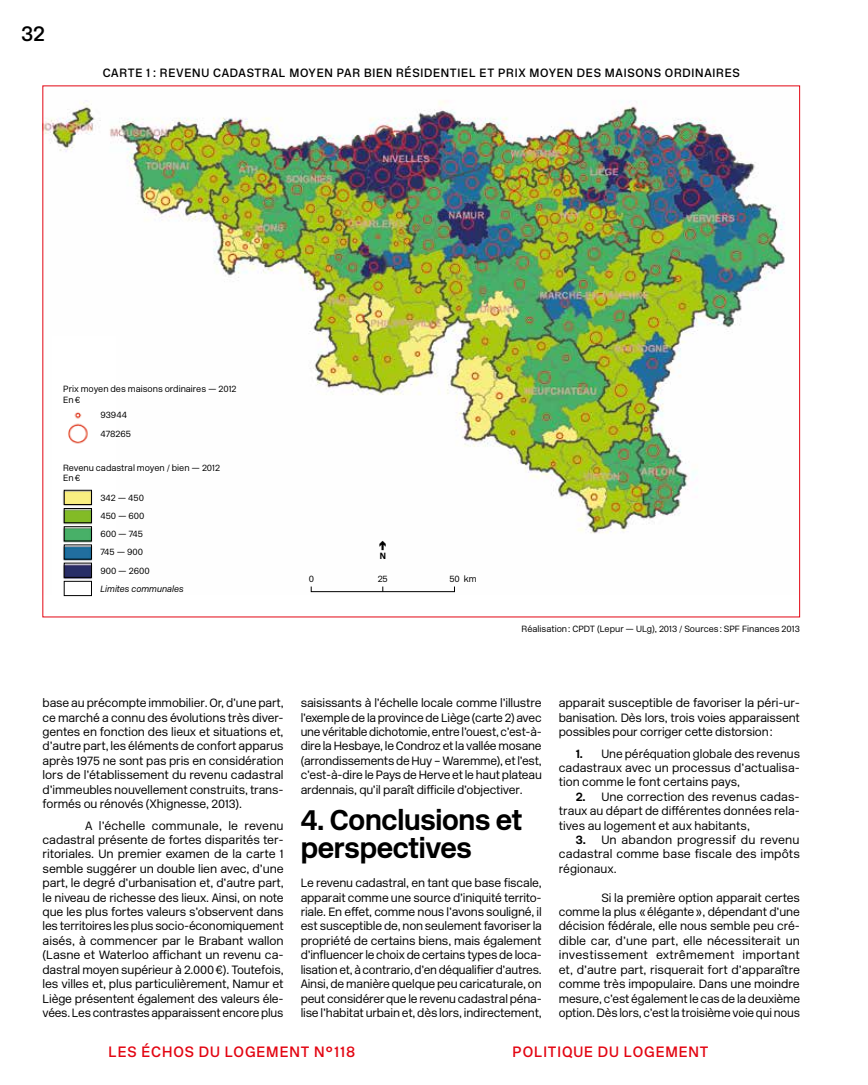
<style>
.page{position:relative;width:868px;height:1085px;background:#fff}
.page>*{position:absolute;margin:0;border:0;box-sizing:border-box;transform-origin:0 0}
.t1{font:700 28.5px/28.8px "New Rail Alphabet";letter-spacing:-.01em;color:#000}
.t2{font:500 21px "New Rail Alphabet";color:#000}
.t3{font:500 15px "New Rail Alphabet";letter-spacing:.06em;color:#e30613}
.t4{font:300 12px/14.4px "New Rail Alphabet";letter-spacing:-.015em;color:#000;text-align:justify}
.t5{font:500 12px "New Rail Alphabet";letter-spacing:.06em;color:#000}
.t6{font:300 9px/18.1px "New Rail Alphabet";color:#000}
.t7{font:italic 300 9px "New Rail Alphabet";color:#000}
.t8{font:700 9px "New Rail Alphabet";color:#000}
.s1{font-weight:700}
</style>
<div class="page">
<img style="left:45px;top:100px;width:740px;height:493px">
<div style="left:52px;top:336px;width:63px;height:267px;background:#fff"></div>
<img style="left:63px;top:412px;width:30px;height:169px">
<div style="left:64px;top:562px;width:28px;height:15px;border:1px solid #000"></div>
<div style="left:64px;top:581px;width:28px;height:15px;border:1px solid #000"></div>
<div style="left:64px;top:544px;width:28px;height:15px;border:1px solid #000"></div>
<div style="left:64px;top:526px;width:28px;height:15px;border:1px solid #000"></div>
<div style="left:64px;top:508px;width:28px;height:15px;border:1px solid #000"></div>
<div style="left:64px;top:490px;width:28px;height:15px;border:1px solid #000"></div>
<svg style="left:379px;top:540px;width:7px;height:9px"></svg>
<h2 class="t2" style="left:21px;top:20px;width:25px">32</h2>
<p class="t5" style="left:103px;top:65px;width:638px">CARTE 1 : REVENU CADASTRAL MOYEN PAR BIEN RÉSIDENTIEL ET PRIX MOYEN DES MAISONS ORDINAIRES</p>
<p class="t6" style="left:63px;top:383px;width:175px;line-height:10.8px">Prix moyen des maisons ordinaires — 2012<br>En€</p>
<p class="t6" style="left:100px;top:405px;width:32px">93944<br>478265</p>
<p class="t6" style="left:63px;top:462px;width:158px;line-height:10.8px">Revenu cadastral moyen / bien — 2012<br>En€</p>
<p class="t6" style="left:100px;top:488px;width:51px">342 — 450<br>450 — 600<br>600 — 745<br>745 — 900<br>900 — 2600</p>
<p class="t7" style="left:100px;top:582px;width:85px">Limites communales</p>
<p class="t8" style="left:379px;top:549px;width:8px">N</p>
<p class="t6" style="left:309px;top:570px;width:7px">0</p>
<p class="t6" style="left:377px;top:570px;width:12px">25</p>
<p class="t6" style="left:449px;top:570px;width:29px">50 km</p>
<p class="t6" style="left:521px;top:619px;width:280px">Réalisation: CPDT (Lepur — ULg), 2013 / Sources: SPF Finances 2013</p>
<p class="t4" style="left:43px;top:695px;width:243px">base au précompte immobilier. Or, d’une part, ce marché a connu des évolutions très diver&shy;gentes en fonction des lieux et situations et, d’autre part, les éléments de confort apparus après 1975 ne sont pas pris en considération lors de l’établissement du revenu cadastral d’immeubles nouvellement construits, trans&shy;formés ou rénovés (Xhignesse, 2013).</p>
<p class="t4" style="left:43px;top:817px;width:243px;text-indent:43px">A l’échelle communale, le revenu cadastral présente de fortes disparités ter&shy;ritoriales. Un premier examen de la carte 1 semble suggérer un double lien avec, d’une part, le degré d’urbanisation et, d’autre part, le niveau de richesse des lieux. Ainsi, on note que les plus fortes valeurs s’observent dans les territoires les plus socio-économiquement aisés, à commencer par le Brabant wallon (Lasne et Waterloo affichant un revenu ca&shy;dastral moyen supérieur à 2.000€). Toutefois, les villes et, plus particulièrement, Namur et Liège présentent également des valeurs éle&shy;vées. Les contrastes apparaissent encore plus</p>
<p class="t4" style="left:300px;top:695px;width:243px">saisissants à l’échelle locale comme l’illustre l’exemple de la province de Liège (carte 2) avec une véritable dichotomie, entre l’ouest, c’est-à&shy;dire la Hesbaye, le Condroz et la vallée mosane (arrondissements de Huy – Waremme), et l’est, c’est-à-dire le Pays de Herve et le haut plateau ardennais, qu’il paraît difficile d’objectiver.</p>
<h1 class="t1" style="left:300px;top:805px;width:223px">4. Conclusions et perspectives</h1>
<p class="t4" style="left:300px;top:875px;width:243px">Le revenu cadastral, en tant que base fiscale, apparait comme une source d’iniquité territo&shy;riale. En effet, comme nous l’avons souligné, il est susceptible de, non seulement favoriser la propriété de certains biens, mais également d’influencer le choix de certains types de loca&shy;lisation et, à contrario, d’en déqualifier d’autres.<br>Ainsi, de manière quelque peu caricaturale, on peut considérer que le revenu cadastral péna&shy;lise l’habitat urbain et, dès lors, indirectement,</p>
<p class="t4" style="left:558px;top:695px;width:242px">apparait susceptible de favoriser la péri-ur&shy;banisation. Dès lors, trois voies apparaissent possibles pour corriger cette distorsion:</p>
<p class="t4" style="left:558px;top:745px;width:243px;text-indent:17px"><span class="s1">1.</span> Une péréquation globale des revenus cadastraux avec un processus d’actualisa&shy;tion comme le font certains pays,</p>
<p class="t4" style="left:558px;top:789px;width:242px;text-indent:17px"><span class="s1">2.</span> Une correction des revenus cadas&shy;traux au départ de différentes données rela&shy;tives au logement et aux habitants,</p>
<p class="t4" style="left:558px;top:832px;width:243px;text-indent:17px"><span class="s1">3.</span> Un abandon progressif du revenu cadastral comme base fiscale des impôts régionaux.</p>
<p class="t4" style="left:558px;top:889px;width:243px;text-indent:43px">Si la première option apparait certes comme la plus «élégante», dépendant d’une décision fédérale, elle nous semble peu cré&shy;dible car, d’une part, elle nécessiterait un investissement extrêmement important et, d’autre part, risquerait fort d’apparaître comme très impopulaire. Dans une moindre mesure, c’est également le cas de la deuxième option. Dès lors, c’est la troisième voie qui nous</p>
<p class="t3" style="left:108px;top:1041px;width:248px">LES ÉCHOS DU LOGEMENT N°118</p>
<p class="t3" style="left:512px;top:1041px;width:197px">POLITIQUE DU LOGEMENT</p>
</div>
